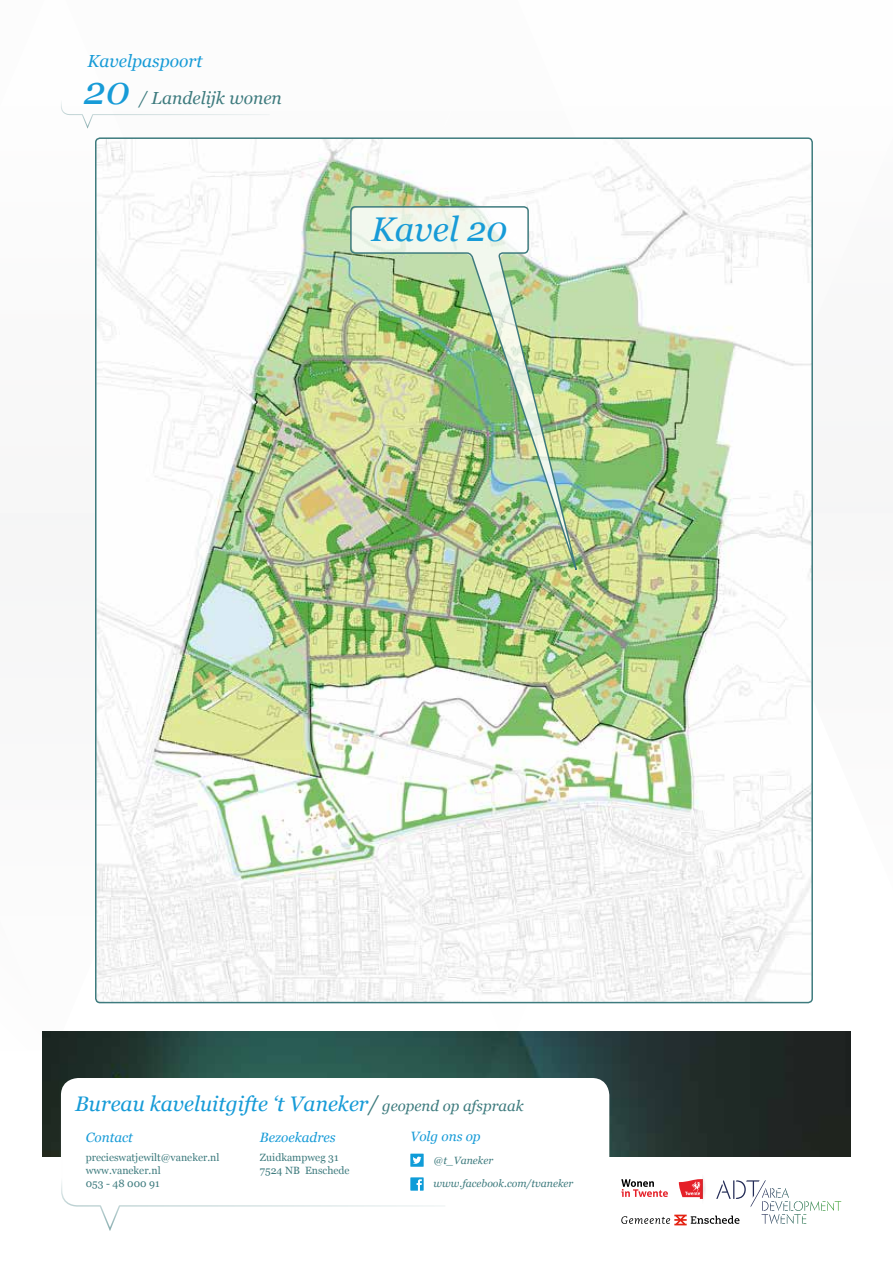
<style>
.page{position:relative;width:893px;height:1263px;background:#fff}
.page>*{position:absolute;margin:0;border:0;box-sizing:border-box;transform-origin:0 0}
.t1{font:italic 39.15px "Georgia";color:#179bd7}
.t2{font:italic 34.2px "Georgia";color:#179bd7}
.t3{font:italic 21px "Georgia";color:#179bd7}
.t4{font:italic 17.4px "Georgia";color:#3e7b7e}
.t5{font:italic 17.4px "Georgia";color:#179bd7}
.t6{font:italic 13.5px "Georgia";color:#179bd7}
.t7{font:10.5px/12.6px "Georgia";color:#3e7b7e}
.t8{font:italic 10.5px "Georgia";color:#3e7b7e}
.s1{color:#3e7b7e}
.s2{font-size:15px;color:#3e7b7e}
</style>
<div class="page">
<img style="left:98px;top:140px;width:712px;height:860px">
<svg style="left:61px;top:102px;width:209px;height:27px"></svg>
<img style="left:42px;top:1031px;width:809px;height:126px">
<div style="left:61px;top:1078px;width:548px;height:126px;background:#fff;border-radius:17px"></div>
<svg style="left:60px;top:1142px;width:385px;height:89px"></svg>
<svg style="left:621px;top:1178px;width:220px;height:47px"></svg>
<img style="left:349px;top:205px;width:229px;height:375px">
<h3 class="t5" style="left:87px;top:50px;width:117px">Kavelpaspoort</h3>
<h1 class="t1" style="left:84px;top:65px;width:47px">20</h1>
<h3 class="t4" style="left:139px;top:87px;width:144px">/ Landelijk wonen</h3>
<h2 class="t2" style="left:371px;top:207px;width:138px">Kavel 20</h2>
<h3 class="t3" style="left:75px;top:1091px;width:450px">Bureau kaveluitgifte ‘t Vaneker<span class="s1">/</span> <span class="s2">geopend op afspraak</span></h3>
<p class="t6" style="left:86px;top:1128px;width:49px">Contact</p>
<p class="t7" style="left:86px;top:1152px;width:135px">precieswatjewilt@vaneker.nl www.vaneker.nl<br>053 - 48 000 91</p>
<p class="t8" style="left:434px;top:1153px;width:61px">@t_Vaneker</p>
<p class="t6" style="left:410px;top:1127px;width:72px">Volg ons op</p>
<p class="t6" style="left:260px;top:1128px;width:77px">Bezoekadres</p>
<p class="t7" style="left:260px;top:1152px;width:91px">Zuidkampweg 31<br>7524 NB Enschede</p>
<p class="t8" style="left:434px;top:1177px;width:141px">www.facebook.com/tvaneker</p>
</div>
